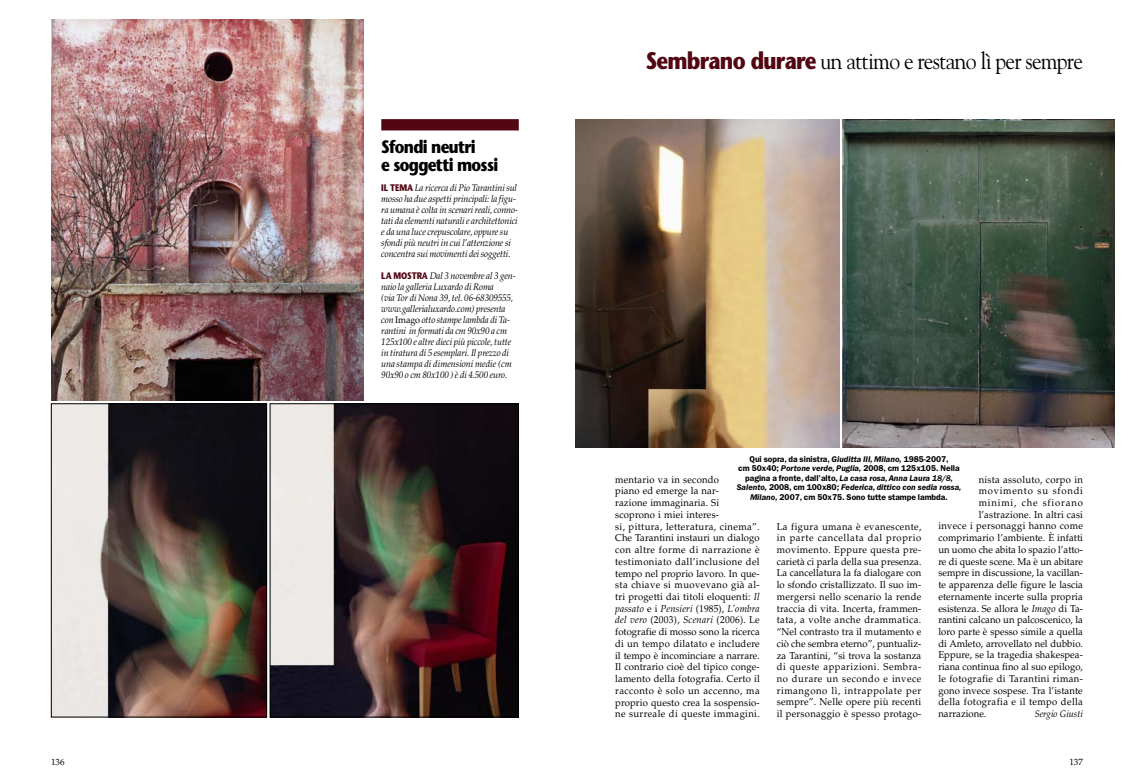
<style>
.page{position:relative;width:1134px;height:780px;background:#fff}
.page>*{position:absolute;margin:0;border:0;box-sizing:border-box;transform-origin:0 0}
.t1{font:24px "Goudy Std";letter-spacing:-.035em;color:#000;scale:.9 1}
.t2{font:700 18px/18px "Stone Sans Std";letter-spacing:-.045em;color:#000;scale:.85 1}
.t3{font:10px/11.7px "Palatino LT Std";letter-spacing:.015em;color:#000;scale:.95 1}
.t4{font:10px "Palatino LT Std";letter-spacing:.035em;color:#000;scale:.95 1}
.t5{font:10px "Palatino LT Std";letter-spacing:.085em;color:#000;scale:.95 1}
.t6{font:10px "Palatino LT Std";letter-spacing:.075em;color:#000;scale:.95 1}
.t7{font:italic 9.5px/11px "Palatino LT Std";letter-spacing:-.015em;color:#000;scale:.95 1}
.t8{font:700 9.5px "Stone Sans Std";color:#520713;scale:.85 1}
.t9{font:9px "Palatino LT Std";color:#000}
.t10{font:600 8.5px/9.6px "ITC Franklin Gothic Std";letter-spacing:-.005em;color:#000;text-align:center}
.s1{font-family:"Stone Sans Std";font-weight:700;font-style:normal;color:#520713}
.s2{font-style:normal}
.s3{font-family:"Stone Sans Std";font-weight:700;color:#520713}
.s4{font-style:italic}
</style>
<div class="page">
<img style="left:51px;top:20px;width:313px;height:380px">
<img style="left:575px;top:120px;width:265px;height:327px">
<img style="left:842px;top:120px;width:272px;height:327px">
<img style="left:53px;top:405px;width:212px;height:310px">
<div style="left:51px;top:403px;width:216px;height:314px;border:1px solid #000"></div>
<img style="left:272px;top:405px;width:245px;height:310px">
<div style="left:270px;top:403px;width:249px;height:314px;border:1px solid #000"></div>
<div style="left:381px;top:119px;width:138px;height:11px;background:#520713"></div>
<h2 class="t2" style="left:381px;top:138px;width:139px">Sfondi neutri<br>e soggetti mossi</h2>
<p class="t7" style="left:381px;top:182px;width:145px"><span class="s1">Il tema</span> La ricerca di Pio Tarantini sul mosso ha due aspetti principali: la figu&shy;ra umana è colta in scenari reali, conno&shy;tati da elementi naturali e architettonici e da una luce crepuscolare, oppure su sfondi più neutri in cui l’attenzione si concentra sui movimenti dei soggetti.</p>
<p class="t8" style="left:381px;top:270px;width:38px">La mostra</p>
<p class="t7" style="left:381px;top:270px;width:143px;text-indent:48px">Dal 3 novembre al 3 gen&shy;naio la galleria Luxardo di Roma<br>(via Tor di Nona 39, tel. 06-68309555, www.gallerialuxardo.com) presenta con <span class="s2">Imago</span> otto stampe lambda di Ta&shy;rantini in formati da cm 90x90 a cm 125x100 e altre dieci più piccole, tutte in tiratura di 5 esemplari. Il prezzo di una stampa di dimensioni medie (cm 90x90 o cm 80x100 ) è di 4.500 euro.</p>
<h1 class="t1" style="left:646px;top:46px;width:487px"><span class="s3">Sembrano durare</span> un attimo e restano lì per sempre</h1>
<p class="t10" style="left:737px;top:454px;width:226px">Qui sopra, da sinistra, <span class="s4">Giuditta III, Milano,</span> 1985-2007,<br>cm 50x40; <span class="s4">Portone verde, Puglia,</span> 2008, cm 125x105. Nella pagina a fronte, dall’alto, <span class="s4">La casa rosa, Anna Laura 18/8, Salento,</span> 2008, cm 100x80; <span class="s4">Federica, dittico con sedia rossa, Milano,</span> 2007, cm 50x75. Sono tutte stampe lambda.</p>
<p class="t3" style="left:979px;top:473px;width:111px">nista assoluto, corpo in</p>
<p class="t6" style="left:979px;top:485px;width:111px">movimento su sfondi</p>
<p class="t5" style="left:979px;top:496px;width:111px">minimi, che sfiorano</p>
<p class="t3" style="left:979px;top:508px;width:111px">l’astrazione. In altri casi</p>
<p class="t3" style="left:938px;top:520px;width:154px">invece i personaggi hanno come</p>
<p class="t3" style="left:938px;top:532px;width:154px">comprimario l’ambiente. È infatti</p>
<p class="t3" style="left:938px;top:544px;width:154px">un uomo che abita lo spazio l’atto-</p>
<p class="t3" style="left:938px;top:555px;width:154px">re di queste scene. Ma è un abitare</p>
<p class="t3" style="left:938px;top:567px;width:154px">sempre in discussione, la vacillan-</p>
<p class="t3" style="left:938px;top:579px;width:154px">te apparenza delle figure le lascia</p>
<p class="t3" style="left:938px;top:590px;width:154px">eternamente incerte sulla propria</p>
<p class="t3" style="left:938px;top:602px;width:154px">esistenza. Se allora le <span class="s4">Imago</span> di Ta-</p>
<p class="t3" style="left:938px;top:614px;width:154px">rantini calcano un palcoscenico, la</p>
<p class="t3" style="left:938px;top:626px;width:154px">loro parte è spesso simile a quella</p>
<p class="t3" style="left:938px;top:637px;width:154px">di Amleto, arrovellato nel dubbio.</p>
<p class="t3" style="left:938px;top:649px;width:154px">Eppure, se la tragedia shakespea-</p>
<p class="t3" style="left:938px;top:661px;width:154px">riana continua fino al suo epilogo,</p>
<p class="t4" style="left:938px;top:672px;width:154px">le fotografie di Tarantini riman-</p>
<p class="t3" style="left:938px;top:684px;width:154px">gono invece sospese. Tra l’istante</p>
<p class="t4" style="left:938px;top:696px;width:154px">della fotografia e il tempo della</p>
<p class="t3" style="left:938px;top:708px;width:52px">narrazione.</p>
<p class="t3" style="left:615px;top:473px;width:154px">mentario va in secondo<br>piano ed emerge la nar-<br>razione immaginaria. Si scoprono i miei interes-<br>si, pittura, letteratura, cinema”.<br>Che Tarantini instauri un dialogo con altre forme di narrazione è testimoniato dall’inclusione del tempo nel proprio lavoro. In que&shy;sta chiave si muovevano già al&shy;tri progetti dai titoli eloquenti: <span class="s4">Il passato</span> e i <span class="s4">Pensieri</span> (1985), <span class="s4">L’ombra del vero</span> (2003), <span class="s4">Scenari</span> (2006). Le fotografie di mosso sono la ricerca di un tempo dilatato e includere il tempo è incominciare a narrare.<br>Il contrario cioè del tipico conge&shy;lamento della fotografia. Certo il racconto è solo un accenno, ma proprio questo crea la sospensio&shy;ne surreale di queste immagini.</p>
<p class="t3" style="left:777px;top:520px;width:154px;text-align:justify">La figura umana è evanescente, in parte cancellata dal proprio movimento. Eppure questa pre&shy;carietà ci parla della sua presenza.<br>La cancellatura la fa dialogare con lo sfondo cristallizzato. Il suo im&shy;mergersi nello scenario la rende traccia di vita. Incerta, frammen&shy;tata, a volte anche drammatica. “Nel contrasto tra il mutamento e ciò che sembra eterno”, puntualiz&shy;za Tarantini, “si trova la sostanza di queste apparizioni. Sembra&shy;no durare un secondo e invece rimangono lì, intrappolate per sempre”. Nelle opere più recenti il personaggio è spesso protago-</p>
<p class="t7" style="left:1035px;top:708px;width:52px">Sergio Giusti</p>
<p class="t9" style="left:51px;top:756px;width:15px">136</p>
<p class="t9" style="left:1069px;top:756px;width:15px">137</p>
</div>
